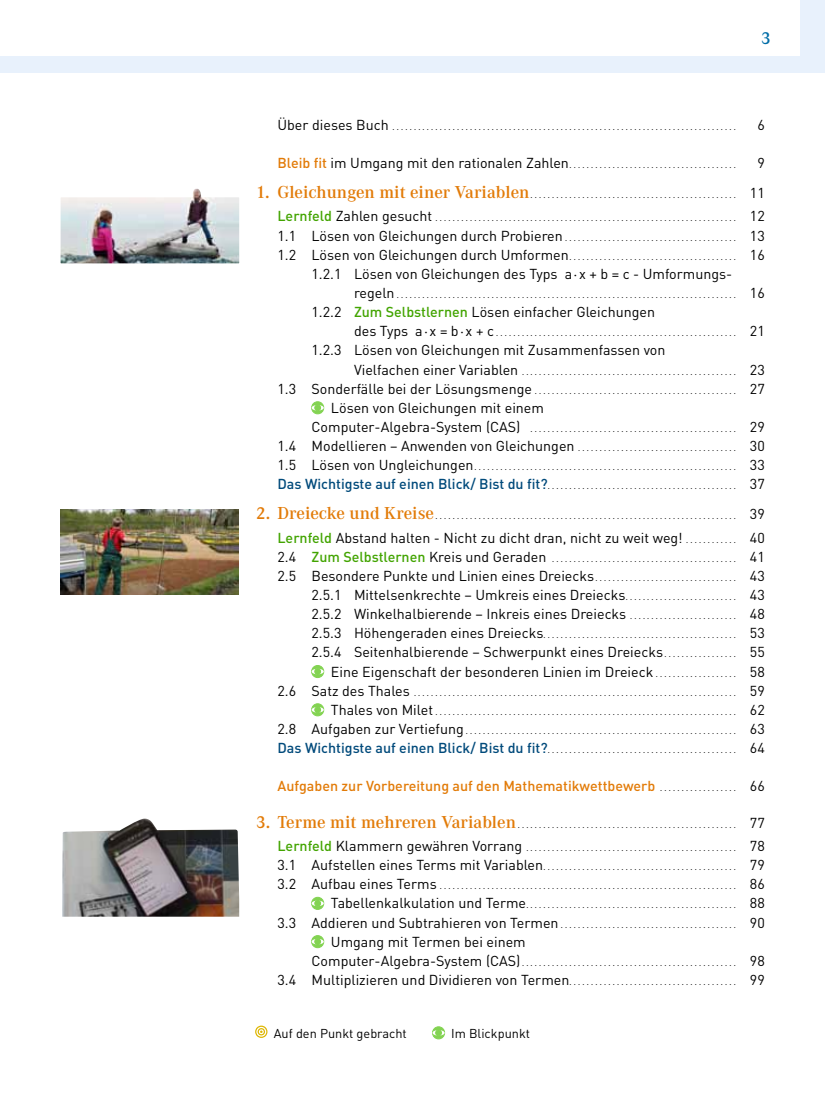
<style>
.page{position:relative;width:825px;height:1106px;background:#fff}
.page>*{position:absolute;margin:0;border:0;box-sizing:border-box;transform-origin:0 0}
.t1{font:18px "Corporate ATOT Dem";color:#006da7}
.t2{font:14.25px/19.2px "DINOT";color:#000;text-align:justify}
.t3{font:500 14.25px "DINOT";color:#e27b08}
.t4{font:12.75px "DINOT";color:#000}
.t5{font:9px/19.2px "Corporate ATOT";color:#000;text-align:right}
.s1{font-family:"DINOT";font-size:14.25px}
.s2{font-family:"DINOT";font-weight:500;font-size:14.25px;color:#e27b08}
.s3{font-family:"Corporate ATOT Dem";font-size:18px;color:#e27b08}
.s4{font-family:"DINOT";font-weight:500;font-size:14.25px;color:#42a400}
.s5{font-family:"Corporate ATOT"}
.s6{font-weight:500;color:#42a400}
.s7{font-size:14.25px}
.s8{font-family:"Corporate ATOT";font-size:9px}
.s9{font-family:"DINOT";font-weight:500;font-size:14.25px;color:#004a7b}
.s10{font-family:"Corporate ATOT";font-weight:400;font-size:9px;color:#000}
.s11{font-weight:400;color:#000}
</style>
<div class="page">
<div style="left:0;top:0;width:825px;height:72px;background:#e8f1fc"></div>
<div style="left:0;top:0;width:799px;height:55px;background:#fff"></div>
<div style="left:312px;top:402px;width:12px;height:12px;background:#83d352;border-radius:50%"></div>
<div style="left:311px;top:401px;width:13px;height:13px;border:1px solid #83d352;border-radius:50%"></div>
<svg style="left:312px;top:405px;width:12px;height:5px"></svg>
<svg style="left:315px;top:405px;width:6px;height:6px"></svg>
<svg style="left:312px;top:665px;width:12px;height:12px"></svg>
<div style="left:311px;top:665px;width:13px;height:12px;border:1px solid #83d352;border-radius:50%"></div>
<svg style="left:312px;top:668px;width:12px;height:6px"></svg>
<svg style="left:315px;top:668px;width:6px;height:6px"></svg>
<svg style="left:312px;top:703px;width:12px;height:13px"></svg>
<div style="left:311px;top:703px;width:13px;height:13px;border:1px solid #83d352;border-radius:50%"></div>
<svg style="left:312px;top:707px;width:12px;height:5px"></svg>
<div style="left:315px;top:706px;width:6px;height:7px;border:1px solid #83d352;border-radius:50%"></div>
<div style="left:312px;top:897px;width:12px;height:12px;background:#83d352;border-radius:50%"></div>
<div style="left:311px;top:897px;width:13px;height:12px;border:1px solid #83d352;border-radius:50%"></div>
<svg style="left:312px;top:900px;width:12px;height:6px"></svg>
<svg style="left:315px;top:900px;width:6px;height:6px"></svg>
<svg style="left:312px;top:935px;width:12px;height:12px"></svg>
<div style="left:311px;top:935px;width:13px;height:12px;border:1px solid #83d352;border-radius:50%"></div>
<svg style="left:312px;top:938px;width:12px;height:6px"></svg>
<svg style="left:315px;top:938px;width:6px;height:6px"></svg>
<img style="left:61px;top:189px;width:178px;height:74px">
<img style="left:61px;top:510px;width:177px;height:85px">
<img style="left:62px;top:818px;width:177px;height:98px">
<svg style="left:255px;top:1025px;width:12px;height:12px"></svg>
<svg style="left:432px;top:1026px;width:13px;height:12px"></svg>
<div style="left:432px;top:1026px;width:13px;height:13px;border:1px solid #83d352;border-radius:50%"></div>
<svg style="left:432px;top:1030px;width:13px;height:5px"></svg>
<div style="left:435px;top:1029px;width:7px;height:6px;border:1px solid #83d352;border-radius:50%"></div>
<h1 class="t1" style="left:761px;top:28px;width:11px">3</h1>
<p class="t5" style="left:277px;top:117px;width:460px"><span class="s1">Über dieses Buch</span> . . . . . . . . . . . . . . . . . . . . . . . . . . . . . . . . . . . . . . . . . . . . . . . . . . . . . . . . . . . . . . . . . . . . . . . . . . . . . . . . .</p>
<h2 class="t2" style="left:757px;top:115px;width:9px">6</h2>
<p class="t5" style="left:277px;top:156px;width:460px"><span class="s2">Bleib fit</span> <span class="s1">im Umgang mit den rationalen Zahlen</span> . . . . . . . . . . . . . . . . . . . . . . . . . . . . . . . . . . . . . . .</p>
<h2 class="t2" style="left:757px;top:153px;width:9px">9</h2>
<p class="t5" style="left:256px;top:186px;width:510px"><span class="s3">1. Gleichungen mit einer Variablen</span> . . . . . . . . . . . . . . . . . . . . . . . . . . . . . . . . . . . . . . . . . . . . . . . . <span class="s1">11</span></p>
<p class="t5" style="left:277px;top:209px;width:489px;text-align:justify"><span class="s4">Lernfeld</span> <span class="s1">Zahlen gesucht</span> . ...................................................................... <span class="s1">12<br>1.1 Lösen von Gleichungen durch Probieren</span> . ........................................ <span class="s1">13<br>1.2 Lösen von Gleichungen durch Umformen</span> . . . . . . . . . . . . . . . . . . . . . . . . . . . . . . . . . . . . . . . <span class="s1">16</span></p>
<h2 class="t2" style="left:311px;top:263px;width:422px">1.2.1 Lösen von Gleichungen des Typs a<span class="s5">·</span> x + b = c - Umformungs-</h2>
<p class="t5" style="left:354px;top:285px;width:412px"><span class="s1">regeln</span> . . . . . . . . . . . . . . . . . . . . . . . . . . . . . . . . . . . . . . . . . . . . . . . . . . . . . . . . . . . . . . . . . . . . . . . . . . . . . . . <span class="s1">16</span></p>
<h2 class="t2" style="left:311px;top:302px;width:345px">1.2.2 <span class="s6">Zum Selbstlernen</span> Lösen einfacher Gleichungen</h2>
<p class="t5" style="left:354px;top:324px;width:412px"><span class="s1">des Typs a</span><span class="s7">·</span><span class="s1">x = b</span><span class="s7">·</span><span class="s1">x + c</span> . . . . . . . . . . . . . . . . . . . . . . . . . . . . . . . . . . . . . . . . . . . . . . . . . . . . . . . . <span class="s1">21</span></p>
<h2 class="t2" style="left:311px;top:340px;width:355px">1.2.3 Lösen von Gleichungen mit Zusammenfassen von</h2>
<p class="t5" style="left:277px;top:362px;width:489px"><span class="s1">Vielfachen einer Variablen</span> . . . . . . . . . . . . . . . . . . . . . . . . . . . . . . . . . . . . . . . . . . . . . . . . . . . <span class="s1">23<br>1.3 Sonderfälle bei der Lösungsmenge</span> . ............................................... <span class="s1">27</span></p>
<h2 class="t2" style="left:331px;top:397px;width:215px">Lösen von Gleichungen mit einem</h2>
<p class="t5" style="left:311px;top:419px;width:455px"><span class="s1">Computer-Algebra-System (CAS)</span> . . . . . . . . . . . . . . . . . . . . . . . . . . . . . . . . . . . . . . . . . . . . . . . . . <span class="s1">29</span></p>
<h2 class="t2" style="left:277px;top:436px;width:489px">1.4 Modellieren – Anwenden von Gleichungen <span class="s8">. . . . . . . . . . . . . . . . . . . . . . . . . . . . . . . . . . . . . .</span> 30</h2>
<p class="t5" style="left:277px;top:458px;width:489px;text-align:left"><span class="s1">1.5 Lösen von Ungleichungen</span> . . . . . . . . . . . . . . . . . . . . . . . . . . . . . . . . . . . . . . . . . . . . . . . . . . . . . . . . . . . . . <span class="s1">33<br></span><span class="s9">Das Wichtigste auf einen Blick/ Bist du fit?</span> . . . . . . . . . . . . . . . . . . . . . . . . . . . . . . . . . . . . . . . . . . . . <span class="s1">37</span></p>
<p class="t5" style="left:256px;top:507px;width:510px"><span class="s3">2. Dreiecke und Kreise</span> . . . . . . . . . . . . . . . . . . . . . . . . . . . . . . . . . . . . . . . . . . . . . . . . . . . . . . . . . . . . . . . . . . . . . . <span class="s1">39</span></p>
<h2 class="t2" style="left:277px;top:527px;width:489px"><span class="s6">Lernfeld</span> Abstand halten - Nicht zu dicht dran, nicht zu weit weg! <span class="s8">. . . . . . . . . . . . .</span> 40</h2>
<p class="t5" style="left:277px;top:549px;width:489px"><span class="s1">2.4</span> <span class="s4">Zum Selbstlernen</span> <span class="s1">Kreis und Geraden</span> . ........................................... <span class="s1">41</span></p>
<p class="t2" style="left:311px;top:565px;width:455px;text-indent:-34px">2.5 Besondere Punkte und Linien eines Dreiecks <span class="s8">. . . . . . . . . . . . . . . . . . . . . . . . . . . . . . . . .</span> 43<br>2.5.1 Mittelsenkrechte – Umkreis eines Dreiecks <span class="s8">. . . . . . . . . . . . . . . . . . . . . . . . . .</span> 43<br>2.5.2 Winkelhalbierende – Inkreis eines Dreiecks <span class="s8">. . . . . . . . . . . . . . . . . . . . . . . . . .</span> 48</p>
<p class="t5" style="left:311px;top:626px;width:455px"><span class="s1">2.5.3 Höhengeraden eines Dreiecks</span> . . . . . . . . . . . . . . . . . . . . . . . . . . . . . . . . . . . . . . . . . . . . . <span class="s1">53</span></p>
<h2 class="t2" style="left:311px;top:642px;width:455px;text-align:right">2.5.4 Seitenhalbierende – Schwerpunkt eines Dreiecks <span class="s8">. . . . . . . . . . . . . . . . .</span> 55<br>Eine Eigenschaft der besonderen Linien im Dreieck <span class="s8">. . . . . . . . . . . . . . . . . . . .</span> 58</h2>
<p class="t5" style="left:277px;top:683px;width:489px"><span class="s1">2.6 Satz des Thales</span> . . . . . . . . . . . . . . . . . . . . . . . . . . . . . . . . . . . . . . . . . . . . . . . . . . . . . . . . . . . . . . . . . . . . . . . . . . . . <span class="s1">59<br>Thales von Milet</span> . ...................................................................... <span class="s1">62<br>2.8 Aufgaben zur Vertiefung</span> . . . . . . . . . . . . . . . . . . . . . . . . . . . . . . . . . . . . . . . . . . . . . . . . . . . . . . . . . . . . . . . <span class="s1">63<br></span><span class="s9">Das Wichtigste auf einen Blick/ Bist du fit?</span> . . . . . . . . . . . . . . . . . . . . . . . . . . . . . . . . . . . . . . . . . . . . <span class="s1">64</span></p>
<h2 class="t3" style="left:277px;top:776px;width:489px">Aufgaben zur Vorbereitung auf den Mathematikwettbewerb <span class="s10">. . . . . . . . . . . . . . . . . .</span> <span class="s11">66</span></h2>
<p class="t5" style="left:256px;top:815px;width:510px"><span class="s3">3. Terme mit mehreren Variablen</span> . . . . . . . . . . . . . . . . . . . . . . . . . . . . . . . . . . . . . . . . . . . . . . . . . . . <span class="s1">77</span></p>
<p class="t5" style="left:277px;top:838px;width:489px"><span class="s4">Lernfeld</span> <span class="s1">Klammern gewähren Vorrang</span> . . . . . . . . . . . . . . . . . . . . . . . . . . . . . . . . . . . . . . . . . . . . . . . . . . <span class="s1">78<br>3.1 Aufstellen eines Terms mit Variablen</span> . . . . . . . . . . . . . . . . . . . . . . . . . . . . . . . . . . . . . . . . . . . . . <span class="s1">79<br>3.2 Aufbau eines Terms</span> . ..................................................................... <span class="s1">86<br>Tabellenkalkulation und Terme</span> . . . . . . . . . . . . . . . . . . . . . . . . . . . . . . . . . . . . . . . . . . . . . . . . . <span class="s1">88<br>3.3 Addieren und Subtrahieren von Termen</span> . ......................................... <span class="s1">90</span></p>
<h2 class="t2" style="left:331px;top:931px;width:196px">Umgang mit Termen bei einem</h2>
<p class="t5" style="left:311px;top:953px;width:455px"><span class="s1">Computer-Algebra-System (CAS)</span> . . . . . . . . . . . . . . . . . . . . . . . . . . . . . . . . . . . . . . . . . . . . . . . . . . <span class="s1">98</span></p>
<h2 class="t2" style="left:277px;top:969px;width:489px">3.4 Multiplizieren und Dividieren von Termen <span class="s8">. . . . . . . . . . . . . . . . . . . . . . . . . . . . . . . . . . . . . . .</span> 99</h2>
<h3 class="t4" style="left:274px;top:1024px;width:135px">Auf den Punkt gebracht</h3>
<h3 class="t4" style="left:451px;top:1024px;width:80px">Im Blickpunkt</h3>
</div>
